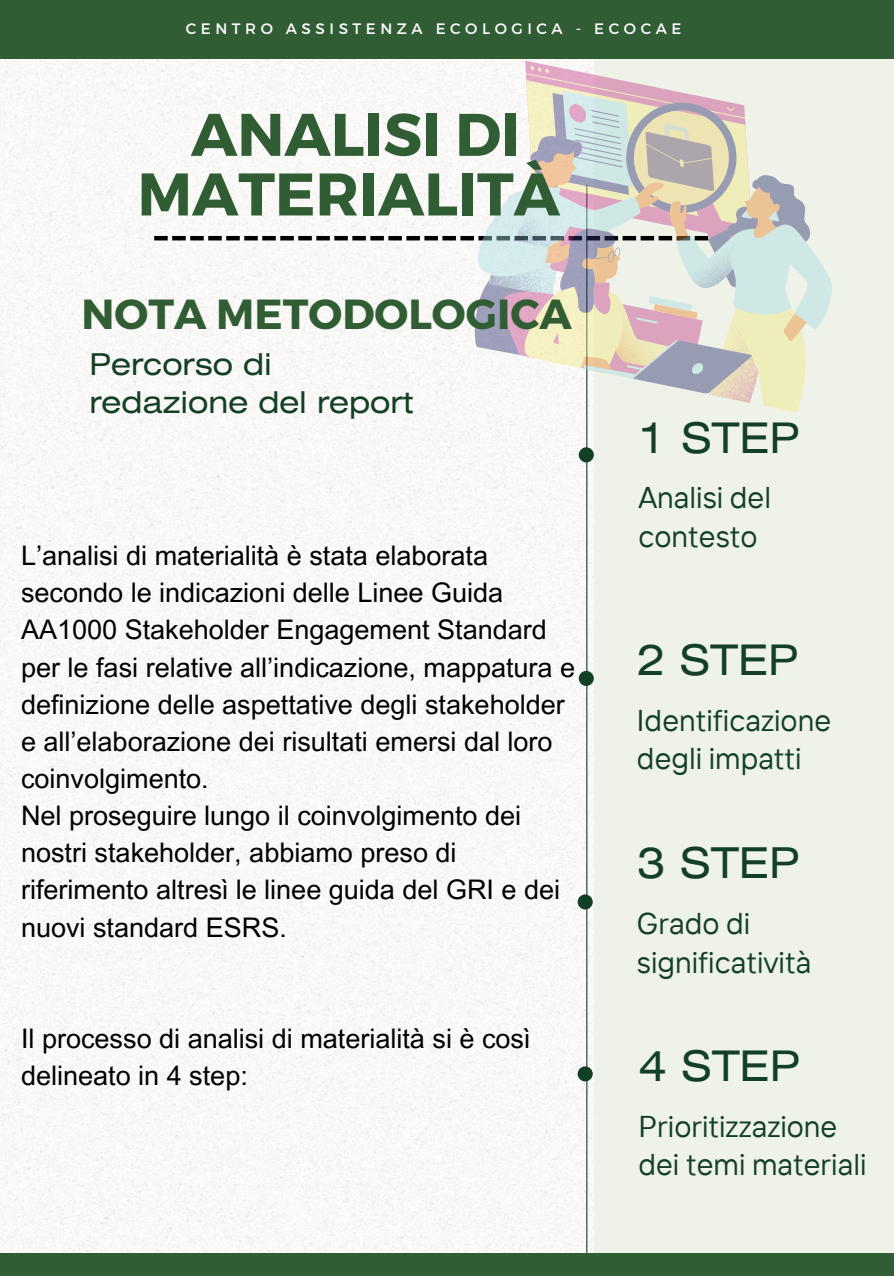
<style>
.page{position:relative;width:894px;height:1276px;background:#fff}
.page>*{position:absolute;margin:0;border:0;box-sizing:border-box;transform-origin:0 0}
.t1{font:700 60px/59.7px "Montserrat";color:#315d34;text-align:center}
.t2{font:42.3px "Helios Ext";color:#133f26}
.t3{font:700 42px "Montserrat";color:#315d34}
.t4{font:42px "Helios Ext";color:#133f26}
.t5{font:30px/38.2px "TT Interphases";color:#133f26}
.t6{font:30px/38.2px "Helios Ext";color:#133f26}
.t7{font:27px/37.2px "Arial MT Pro";color:#000}
.t8{font:15.15px "Montserrat";letter-spacing:.3em;color:#fff}
</style>
<div class="page">
<img style="left:0;top:58px;width:594px;height:1195px">
<div style="left:594px;top:0;width:299px;height:1276px;background:#eef2e9"></div>
<hr style="left:586px;top:185px;width:1px;height:1068px;background:#133f26">
<div style="left:578px;top:447px;width:15px;height:15px;background:#133f26;border-radius:50%"></div>
<div style="left:578px;top:671px;width:15px;height:15px;background:#133f26;border-radius:50%"></div>
<div style="left:577px;top:894px;width:15px;height:15px;background:#133f26;border-radius:50%"></div>
<div style="left:0;top:0;width:893px;height:58px;background:#315d34"></div>
<div style="left:0;top:1253px;width:893px;height:23px;background:#315d34"></div>
<div style="left:577px;top:1066px;width:15px;height:15px;background:#133f26;border-radius:50%"></div>
<svg style="left:498px;top:61px;width:96px;height:5px"></svg>
<svg style="left:154px;top:66px;width:678px;height:349px"></svg>
<p class="t8" style="left:186px;top:19px;width:497px">CENTRO ASSISTENZA ECOLOGICA - ECOCAE</p>
<h1 class="t1" style="left:137px;top:102px;width:424px">ANALISI DI<br>MATERIALITÀ</h1>
<h3 class="t3" style="left:82px;top:287px;width:491px">NOTA METODOLOGICA</h3>
<p class="t6" style="left:89px;top:347px;width:325px">Percorso di redazione del report</p>
<p class="t7" style="left:21px;top:540px;width:555px">L’analisi di materialità è stata elaborata secondo le indicazioni delle Linee Guida AA1000 Stakeholder Engagement Standard per le fasi relative all’indicazione, mappatura e definizione delle aspettative degli stakeholder e all’elaborazione dei risultati emersi dal loro coinvolgimento.<br>Nel proseguire lungo il coinvolgimento dei nostri stakeholder, abbiamo preso di riferimento altresì le linee guida del GRI e dei nuovi standard ESRS.</p>
<p class="t7" style="left:21px;top:1023px;width:510px">Il processo di analisi di materialità si è così delineato in 4 step:</p>
<h3 class="t4" style="left:638px;top:422px;width:163px">1 STEP</h3>
<p class="t5" style="left:638px;top:478px;width:134px">Analisi del contesto</p>
<h3 class="t4" style="left:636px;top:644px;width:163px">2 STEP</h3>
<p class="t5" style="left:636px;top:700px;width:196px">Identificazione degli impatti</p>
<h2 class="t2" style="left:636px;top:848px;width:164px">3 STEP</h2>
<p class="t5" style="left:636px;top:904px;width:176px">Grado di significatività</p>
<h3 class="t4" style="left:638px;top:1050px;width:163px">4 STEP</h3>
<p class="t5" style="left:638px;top:1106px;width:229px">Prioritizzazione dei temi materiali</p>
</div>
